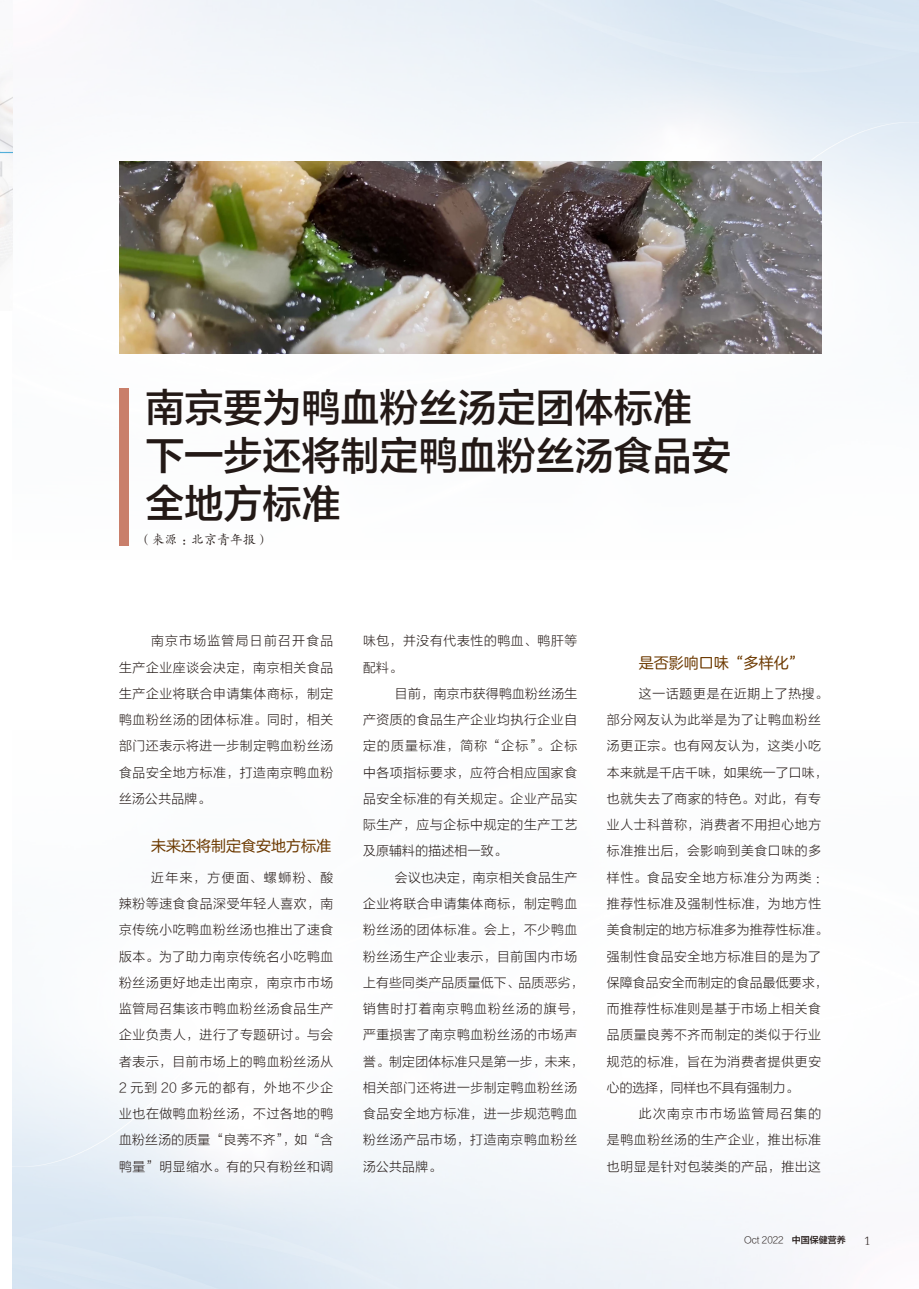
<style>
.page{position:relative;width:919px;height:1289px;background:#fff}
.page>*{position:absolute;margin:0;border:0;box-sizing:border-box;transform-origin:0 0}
.大标题{font:39px/48px "FZLTZHK GBK1 0";color:#231916}
.正文{font:15px "FZLANTY JW GB1 0";color:#6c3900}
.正文-2{font:12.75px/26.2px "FZLTXHK GBK1 0";letter-spacing:.055em;color:#231916;text-align:justify}
.正文-3{font:12.75px "FZKTJW GB1 0";letter-spacing:.025em;color:#231916}
.t1{font:12px "FZBYFKSK GBK1 0";color:#231916}
.t2{font:9px "FZLTXHK GBK1 0";color:#231916}
.s1{font-family:"FZLTZHK GBK1 0"}
</style>
<div class="page">
<img style="left:119px;top:0;width:799px;height:546px">
<img style="left:119px;top:162px;width:702px;height:191px">
<div style="left:119px;top:388px;width:9px;height:157px;background:#c97f6b"></div>
<img style="left:0;top:77px;width:13px;height:190px">
<p class="大标题" style="left:145px;top:385px;width:547px">南京要为鸭血粉丝汤定团体标准</p>
<p class="大标题" style="left:145px;top:433px;width:586px">下一步还将制定鸭血粉丝汤食品安全地方标准</p>
<p class="正文-3" style="left:139px;top:532px;width:132px">（来源：北京青年报）</p>
<p class="正文-2" style="left:119px;top:628px;width:216px;text-indent:32px">南京市场监管局日前召开食品生产企业座谈会决定，南京相关食品生产企业将联合申请集体商标，制定鸭血粉丝汤的团体标准。同时，相关部门还表示将进一步制定鸭血粉丝汤食品安全地方标准，打造南京鸭血粉丝汤公共品牌。</p>
<p class="正文" style="left:151px;top:838px;width:181px">未来还将制定食安地方标准</p>
<p class="正文-2" style="left:119px;top:864px;width:216px;text-indent:32px">近年来，方便面、螺蛳粉、酸辣粉等速食食品深受年轻人喜欢，南京传统小吃鸭血粉丝汤也推出了速食版本。为了助力南京传统名小吃鸭血粉丝汤更好地走出南京，南京市市场监管局召集该市鸭血粉丝汤食品生产企业负责人，进行了专题研讨。与会者表示，目前市场上的鸭血粉丝汤从2 元到 20 多元的都有，外地不少企业也在做鸭血粉丝汤，不过各地的鸭血粉丝汤的质量“良莠不齐”，如“含鸭量”明显缩水。有的只有粉丝和调</p>
<p class="正文-2" style="left:363px;top:628px;width:216px">味包，并没有代表性的鸭血、鸭肝等配料。</p>
<p class="正文-2" style="left:363px;top:680px;width:216px;text-indent:32px">目前，南京市获得鸭血粉丝汤生产资质的食品生产企业均执行企业自定的质量标准，简称“企标”。企标中各项指标要求，应符合相应国家食品安全标准的有关规定。企业产品实际生产，应与企标中规定的生产工艺及原辅料的描述相一致。</p>
<p class="正文-2" style="left:363px;top:864px;width:222px;text-align:left;text-indent:32px">会议也决定，南京相关食品生产企业将联合申请集体商标，制定鸭血粉丝汤的团体标准。会上，不少鸭血粉丝汤生产企业表示，目前国内市场上有些同类产品质量低下、品质恶劣，销售时打着南京鸭血粉丝汤的旗号，严重损害了南京鸭血粉丝汤的市场声誉。制定团体标准只是第一步，未来，相关部门还将进一步制定鸭血粉丝汤食品安全地方标准，进一步规范鸭血粉丝汤产品市场，打造南京鸭血粉丝汤公共品牌。</p>
<p class="正文" style="left:639px;top:654px;width:166px">是否影响口味“多样化”</p>
<p class="正文-2" style="left:607px;top:680px;width:222px;text-align:left;text-indent:32px">这一话题更是在近期上了热搜。部分网友认为此举是为了让鸭血粉丝汤更正宗。也有网友认为，这类小吃本来就是千店千味，如果统一了口味，也就失去了商家的特色。对此，有专业人士科普称，消费者不用担心地方标准推出后，会影响到美食口味的多样性。食品安全地方标准分为两类：推荐性标准及强制性标准，为地方性美食制定的地方标准多为推荐性标准。强制性食品安全地方标准目的是为了保障食品安全而制定的食品最低要求，而推荐性标准则是基于市场上相关食品质量良莠不齐而制定的类似于行业规范的标准，旨在为消费者提供更安心的选择，同样也不具有强制力。</p>
<p class="正文-2" style="left:607px;top:1100px;width:216px;text-indent:32px">此次南京市市场监管局召集的是鸭血粉丝汤的生产企业，推出标准也明显是针对包装类的产品，推出这</p>
<p class="t2" style="left:744px;top:1234px;width:103px">Oct 2022 <span class="s1">中国保健营养</span></p>
<p class="t1" style="left:864px;top:1233px;width:8px">1</p>
</div>
